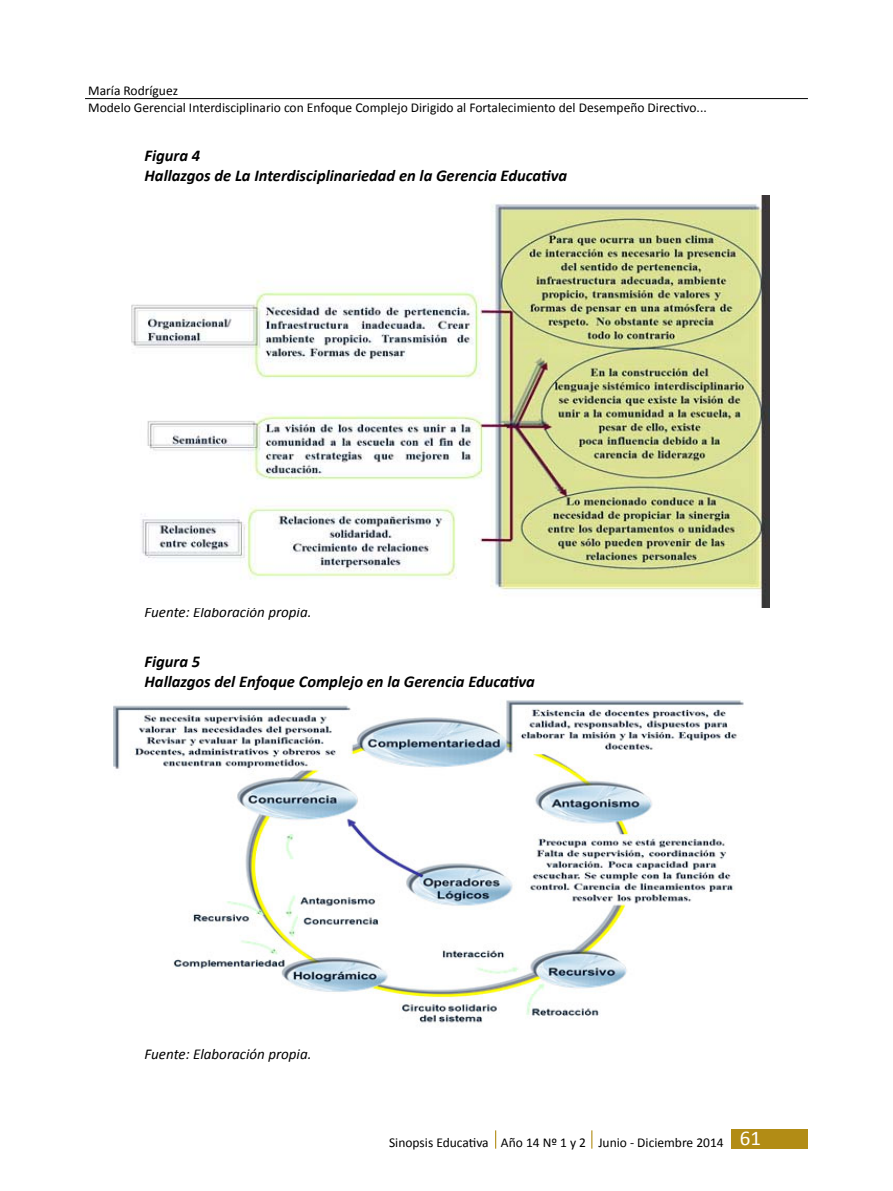
<style>
.page{position:relative;width:893px;height:1191px;background:#fff}
.page>*{position:absolute;margin:0;border:0;box-sizing:border-box;transform-origin:0 0}
.t1{font:italic 700 16.5px/19.8px "Calibri";color:#000}
.t2{font:italic 15px "Calibri";color:#000}
.t3{font:13.5px/16.8px "Calibri";color:#000}
.s1{font-size:21px;color:#fff}
</style>
<div class="page">
<hr style="left:85px;top:98px;width:723px;height:1px;background:#000">
<div style="left:731px;top:1129px;width:77px;height:19px;background:#b28c15"></div>
<svg style="left:495px;top:1130px;width:1px;height:18px"></svg>
<svg style="left:591px;top:1130px;width:1px;height:18px"></svg>
<img style="left:131px;top:196px;width:639px;height:411px">
<img style="left:113px;top:700px;width:631px;height:323px">
<p class="t3" style="left:88px;top:82px;width:620px">María Rodríguez<br>Modelo Gerencial Interdisciplinario con Enfoque Complejo Dirigido al Fortalecimiento del Desempeño Directivo...</p>
<p class="t1" style="left:145px;top:146px;width:424px">Figura 4<br>Hallazgos de La Interdisciplinariedad en la Gerencia Educativa</p>
<p class="t2" style="left:145px;top:602px;width:168px">Fuente: Elaboración propia.</p>
<p class="t1" style="left:145px;top:652px;width:392px">Figura 5<br>Hallazgos del Enfoque Complejo en la Gerencia Educativa</p>
<p class="t2" style="left:145px;top:1043px;width:168px">Fuente: Elaboración propia.</p>
<p class="t3" style="left:389px;top:1134px;width:374px">Sinopsis Educativa Año 14 Nº 1 y 2 Junio - Diciembre 2014 <span class="s1">61</span></p>
</div>
